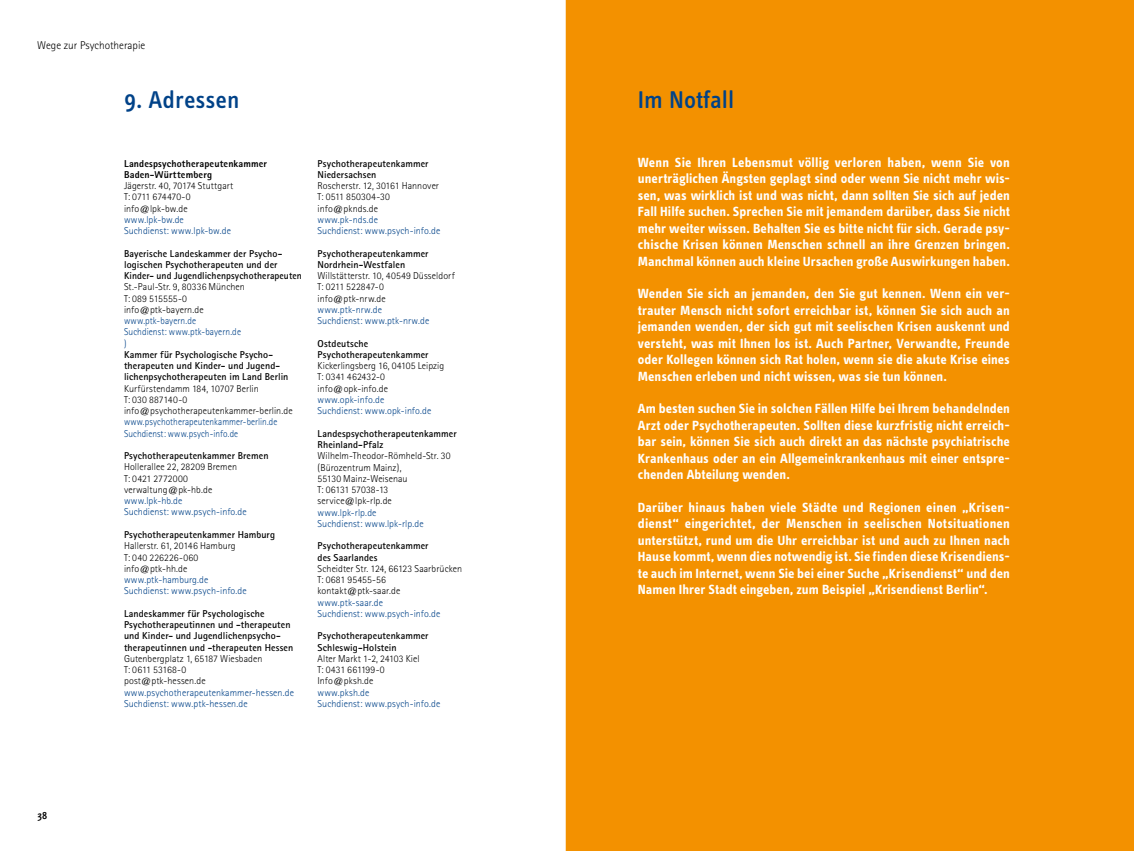
<style>
.page{position:relative;width:1134px;height:851px;background:#fff}
.page>*{position:absolute;margin:0;border:0;box-sizing:border-box;transform-origin:0 0}
.t1{font:500 25px "Info Text";color:#004288}
.t2{font:13.75px/16.4px "Info Text Bold Tf";letter-spacing:.005em;color:#fff;text-align:justify}
.t3{font:300 11.25px "Rotis Sans Serif";color:#000}
.t4{font:700 11.25px "Delicious";color:#000}
.t5{font:300 10px/11.2px "Rotis Sans Serif";letter-spacing:.01em;color:#000}
.t6{font:700 10px/11.2px "Rotis Sans Serif";letter-spacing:.01em;color:#000}
.t7{font:300 10px/11.2px "Rotis Sans Serif";letter-spacing:.01em;color:#004288}
.t8{font:300 10px/11.2px "Rotis Sans Serif";letter-spacing:.01em;color:#004288;scale:.93 1}
.t9{font:800 10px/11.2px "Rotis Sans Serif";letter-spacing:.015em;color:#000}
.t10{font:300 10px/11.2px "Rotis Sans Serif";letter-spacing:.01em;color:#004288;scale:.95 1}
</style>
<div class="page">
<div style="left:566px;top:0;width:568px;height:850px;background:#f39100"></div>
<p class="t3" style="left:37px;top:39px;width:110px">Wege zur Psychotherapie</p>
<h1 class="t1" style="left:124px;top:85px;width:117px">9. Adressen</h1>
<h1 class="t1" style="left:638px;top:85px;width:98px">Im Notfall</h1>
<p class="t4" style="left:37px;top:808px;width:12px">38</p>
<p class="t9" style="left:124px;top:157px;width:145px">Landespsychotherapeutenkammer<br>Baden-Württemberg</p>
<p class="t5" style="left:124px;top:180px;width:111px">Jägerstr. 40, 70174 Stuttgart<br>T: 0711 674470-0 info@lpk-bw.de</p>
<p class="t7" style="left:124px;top:214px;width:109px">www.lpk-bw.de<br>Suchdienst: www.lpk-bw.de</p>
<p class="t6" style="left:124px;top:247px;width:179px">Bayerische Landeskammer der Psycho&shy;logischen Psychotherapeuten und der<br>Kinder- und Jugendlichenpsychotherapeuten</p>
<p class="t5" style="left:124px;top:281px;width:122px">St.-Paul-Str. 9, 80336 München<br>T: 089 515555-0 info@ptk-bayern.de</p>
<p class="t10" style="left:124px;top:315px;width:125px">www.ptk-bayern.de<br>Suchdienst: www.ptk-bayern.de )</p>
<p class="t6" style="left:124px;top:348px;width:166px">Kammer für Psychologische Psycho&shy;therapeuten und Kinder- und Jugend&shy;lichenpsychotherapeuten im Land Berlin</p>
<p class="t5" style="left:124px;top:382px;width:170px">Kurfürstendamm 184, 10707 Berlin<br>T: 030 887140-0 info@psychotherapeutenkammer-berlin.de</p>
<p class="t8" style="left:124px;top:416px;width:166px">www.psychotherapeutenkammer-berlin.de<br>Suchdienst: www.psych-info.de</p>
<p class="t6" style="left:124px;top:450px;width:146px">Psychotherapeutenkammer Bremen</p>
<p class="t5" style="left:124px;top:461px;width:115px">Hollerallee 22, 28209 Bremen<br>T: 0421 2772000 verwaltung@pk-hb.de</p>
<p class="t7" style="left:124px;top:495px;width:124px">www.lpk-hb.de<br>Suchdienst: www.psych-info.de</p>
<p class="t6" style="left:124px;top:528px;width:152px">Psychotherapeutenkammer Hamburg</p>
<p class="t5" style="left:124px;top:540px;width:113px">Hallerstr. 61, 20146 Hamburg<br>T: 040 226226-060 info@ptk-hh.de</p>
<p class="t7" style="left:124px;top:574px;width:124px">www.ptk-hamburg.de<br>Suchdienst: www.psych-info.de</p>
<p class="t6" style="left:124px;top:607px;width:171px">Landeskammer für Psychologische Psychotherapeutinnen und -therapeuten und Kinder- und Jugendlichenpsycho&shy;therapeutinnen und -therapeuten Hessen</p>
<p class="t5" style="left:124px;top:652px;width:140px">Gutenbergplatz 1, 65187 Wiesbaden<br>T: 0611 53168-0 post@ptk-hessen.de</p>
<p class="t7" style="left:124px;top:686px;width:171px">www.psychotherapeutenkammer-hessen.de<br>Suchdienst: www.ptk-hessen.de</p>
<p class="t6" style="left:318px;top:157px;width:113px">Psychotherapeutenkammer<br>Niedersachsen</p>
<p class="t5" style="left:318px;top:180px;width:123px">Roscherstr. 12, 30161 Hannover<br>T: 0511 850304-30 info@pknds.de</p>
<p class="t7" style="left:318px;top:214px;width:124px">www.pk-nds.de<br>Suchdienst: www.psych-info.de</p>
<p class="t6" style="left:318px;top:247px;width:113px">Psychotherapeutenkammer<br>Nordrhein-Westfalen</p>
<p class="t5" style="left:318px;top:270px;width:139px">Willstätterstr. 10, 40549 Düsseldorf<br>T: 0211 522847-0<br>info@ptk-nrw.de</p>
<p class="t7" style="left:318px;top:304px;width:113px">www.ptk-nrw.de<br>Suchdienst: www.ptk-nrw.de</p>
<p class="t6" style="left:318px;top:337px;width:113px">Ostdeutsche<br>Psychotherapeutenkammer</p>
<p class="t5" style="left:318px;top:360px;width:128px">Kickerlingsberg 16, 04105 Leipzig<br>T: 0341 462432-0 info@opk-info.de</p>
<p class="t7" style="left:318px;top:394px;width:115px">www.opk-info.de<br>Suchdienst: www.opk-info.de</p>
<p class="t6" style="left:318px;top:427px;width:141px">Landespsychotherapeutenkammer<br>Rheinland-Pfalz</p>
<p class="t5" style="left:318px;top:450px;width:134px">Wilhelm-Theodor-Römheld-Str. 30 (Bürozentrum Mainz),<br>55130 Mainz-Weisenau<br>T: 06131 57038-13 service@lpk-rlp.de</p>
<p class="t7" style="left:318px;top:506px;width:108px">www.lpk-rlp.de<br>Suchdienst: www.lpk-rlp.de</p>
<p class="t6" style="left:318px;top:540px;width:113px">Psychotherapeutenkammer des Saarlandes</p>
<p class="t5" style="left:318px;top:562px;width:146px">Scheidter Str. 124, 66123 Saarbrücken<br>T: 0681 95455-56 kontakt@ptk-saar.de</p>
<p class="t7" style="left:318px;top:596px;width:124px">www.ptk-saar.de<br>Suchdienst: www.psych-info.de</p>
<p class="t6" style="left:318px;top:630px;width:113px">Psychotherapeutenkammer<br>Schleswig-Holstein</p>
<p class="t5" style="left:318px;top:652px;width:104px">Alter Markt 1-2, 24103 Kiel<br>T: 0431 661199-0<br>Info@pksh.de</p>
<p class="t7" style="left:318px;top:686px;width:124px">www.pksh.de<br>Suchdienst: www.psych-info.de</p>
<p class="t2" style="left:638px;top:154px;width:374px">Wenn Sie Ihren Lebensmut völlig verloren haben, wenn Sie von unerträglichen Ängsten geplagt sind oder wenn Sie nicht mehr wis&shy;sen, was wirklich ist und was nicht, dann sollten Sie sich auf jeden Fall Hilfe suchen. Sprechen Sie mit jemandem darüber, dass Sie nicht mehr weiter wissen. Behalten Sie es bitte nicht für sich. Gerade psy&shy;chische Krisen können Menschen schnell an ihre Grenzen bringen.<br>Manchmal können auch kleine Ursachen große Auswirkungen haben.</p>
<p class="t2" style="left:638px;top:286px;width:374px">Wenden Sie sich an jemanden, den Sie gut kennen. Wenn ein ver&shy;trauter Mensch nicht sofort erreichbar ist, können Sie sich auch an jemanden wenden, der sich gut mit seelischen Krisen auskennt und versteht, was mit Ihnen los ist. Auch Partner, Verwandte, Freunde oder Kollegen können sich Rat holen, wenn sie die akute Krise eines Menschen erleben und nicht wissen, was sie tun können.</p>
<p class="t2" style="left:638px;top:400px;width:374px">Am besten suchen Sie in solchen Fällen Hilfe bei Ihrem behandelnden Arzt oder Psychotherapeuten. Sollten diese kurzfristig nicht erreich&shy;bar sein, können Sie sich auch direkt an das nächste psychiatrische Krankenhaus oder an ein Allgemeinkrankenhaus mit einer entspre&shy;chenden Abteilung wenden.</p>
<p class="t2" style="left:638px;top:499px;width:374px">Darüber hinaus haben viele Städte und Regionen einen „Krisen&shy;dienst“ eingerichtet, der Menschen in seelischen Notsituationen unterstützt, rund um die Uhr erreichbar ist und auch zu Ihnen nach Hause kommt, wenn dies notwendig ist. Sie finden diese Krisendiens&shy;te auch im Internet, wenn Sie bei einer Suche „Krisendienst“ und den Namen Ihrer Stadt eingeben, zum Beispiel „Krisendienst Berlin“.</p>
</div>
